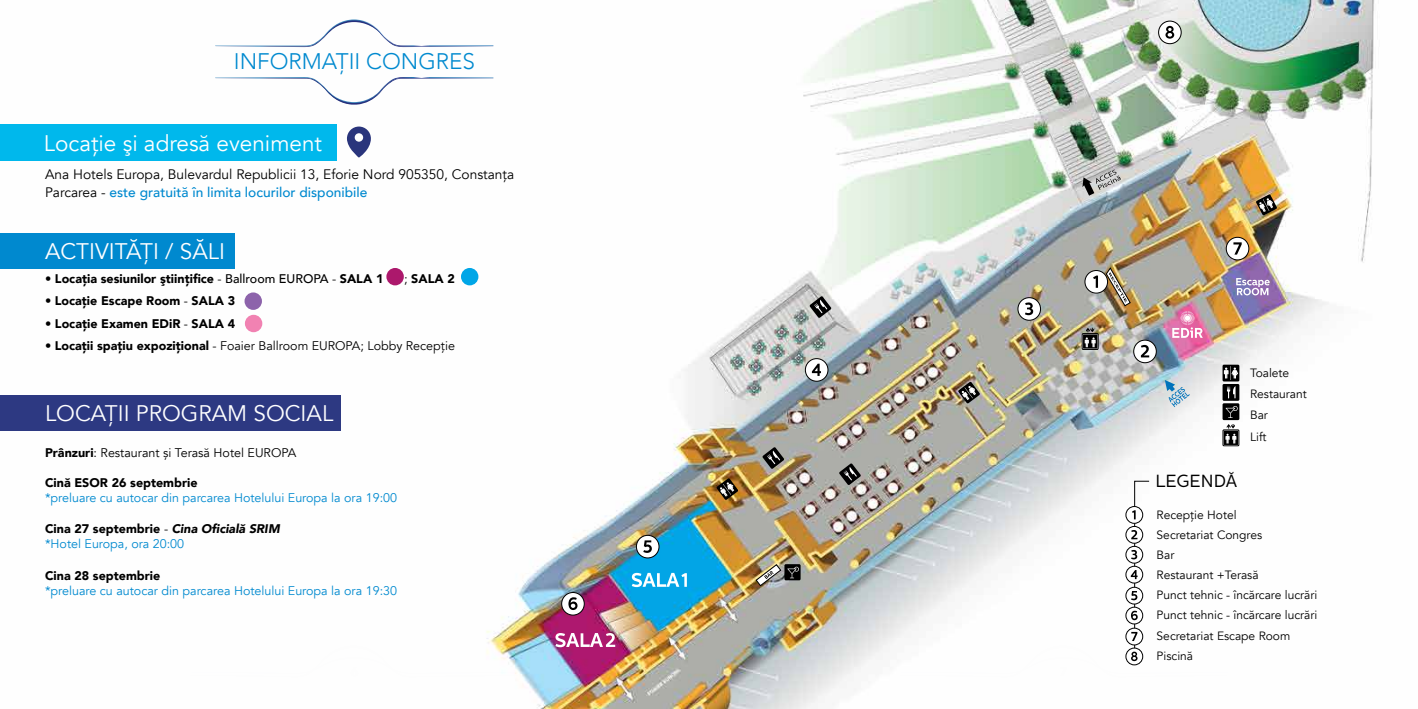
<style>
.page{position:relative;width:1418px;height:709px;background:#fff}
.page>*{position:absolute;margin:0;border:0;box-sizing:border-box;transform-origin:0 0}
.t1{font:22.5px "Avenir";color:#fff}
.t2{font:300 22.5px "Avenir";color:#0089cf}
.t3{font:17.5px "Centrale Sans";color:#000}
.t4{font:13.75px/17.5px "Avenir";color:#000}
.t5{font:12.5px/15px "Avenir";color:#0089cf}
.t6{font:900 12.5px "Avenir";color:#000}
.t7{font:12.5px "Avenir";color:#000}
.t8{font:12px/20px "Avenir";color:#000}
.s1{font-weight:500;color:#0089cf}
.s2{font-weight:400}
.s3{font-weight:500}
.s4{font-weight:900}
.s5{font-weight:900;color:#000}
.s6{color:#000}
.s7{font-weight:900;font-style:italic;color:#000}
</style>
<div class="page">
<img style="left:0;top:0;width:1375px;height:709px">
<svg style="left:900px;top:481px;width:327px;height:196px"></svg>
<div style="left:1222px;top:384px;width:17px;height:17px;background:#000"></div>
<svg style="left:1226px;top:386px;width:9px;height:12px"></svg>
<div style="left:1222px;top:403px;width:17px;height:17px;background:#000"></div>
<svg style="left:1225px;top:406px;width:12px;height:12px"></svg>
<svg style="left:1222px;top:365px;width:17px;height:16px"></svg>
<svg style="left:1223px;top:366px;width:15px;height:14px"></svg>
<svg style="left:1222px;top:429px;width:17px;height:17px"></svg>
<svg style="left:1223px;top:424px;width:15px;height:21px"></svg>
<svg style="left:1081px;top:333px;width:17px;height:17px"></svg>
<svg style="left:1082px;top:328px;width:15px;height:21px"></svg>
<svg style="left:555px;top:633px;width:60px;height:14px"></svg>
<svg style="left:631px;top:573px;width:56px;height:14px"></svg>
<svg style="left:1236px;top:278px;width:33px;height:17px"></svg>
<svg style="left:1106px;top:268px;width:24px;height:38px"></svg>
<svg style="left:756px;top:564px;width:25px;height:22px"></svg>
<svg style="left:1084px;top:270px;width:23px;height:23px"></svg>
<div style="left:1084px;top:270px;width:24px;height:23px;border:1px solid #000;border-radius:50%"></div>
<svg style="left:1093px;top:275px;width:4px;height:13px"></svg>
<svg style="left:1017px;top:298px;width:23px;height:22px"></svg>
<div style="left:1017px;top:297px;width:24px;height:24px;border:1px solid #000;border-radius:50%"></div>
<svg style="left:1024px;top:302px;width:9px;height:13px"></svg>
<svg style="left:805px;top:358px;width:23px;height:23px"></svg>
<div style="left:804px;top:358px;width:24px;height:24px;border:1px solid #000;border-radius:50%"></div>
<svg style="left:812px;top:364px;width:9px;height:12px"></svg>
<svg style="left:561px;top:592px;width:23px;height:23px"></svg>
<div style="left:561px;top:592px;width:24px;height:23px;border:1px solid #000;border-radius:50%"></div>
<svg style="left:568px;top:597px;width:9px;height:13px"></svg>
<div style="left:1226px;top:237px;width:22px;height:23px;background:#fff;border-radius:50%"></div>
<div style="left:1225px;top:237px;width:24px;height:23px;border:1px solid #000;border-radius:50%"></div>
<svg style="left:1233px;top:242px;width:8px;height:12px"></svg>
<svg style="left:1158px;top:21px;width:23px;height:23px"></svg>
<div style="left:1158px;top:21px;width:23px;height:23px;border:1px solid #000;border-radius:50%"></div>
<svg style="left:1165px;top:26px;width:9px;height:13px"></svg>
<svg style="left:1133px;top:340px;width:23px;height:23px"></svg>
<div style="left:1133px;top:339px;width:23px;height:24px;border:1px solid #000;border-radius:50%"></div>
<svg style="left:1140px;top:345px;width:9px;height:12px"></svg>
<div style="left:636px;top:535px;width:23px;height:23px;background:#fff;border-radius:50%"></div>
<div style="left:636px;top:535px;width:23px;height:23px;border:1px solid #000;border-radius:50%"></div>
<svg style="left:643px;top:540px;width:9px;height:13px"></svg>
<svg style="left:1164px;top:380px;width:25px;height:27px"></svg>
<svg style="left:839px;top:463px;width:22px;height:22px"></svg>
<svg style="left:809px;top:296px;width:22px;height:22px"></svg>
<svg style="left:762px;top:447px;width:22px;height:22px"></svg>
<div style="left:784px;top:564px;width:16px;height:16px;background:#000"></div>
<svg style="left:787px;top:566px;width:12px;height:12px"></svg>
<svg style="left:958px;top:382px;width:22px;height:21px"></svg>
<svg style="left:1255px;top:194px;width:22px;height:21px"></svg>
<svg style="left:716px;top:478px;width:22px;height:22px"></svg>
<svg style="left:1172px;top:311px;width:30px;height:27px"></svg>
<svg style="left:1082px;top:170px;width:39px;height:26px"></svg>
<div style="left:0;top:395px;width:340px;height:36px;background:#2d3982"></div>
<svg style="left:215px;top:77px;width:278px;height:28px"></svg>
<svg style="left:215px;top:19px;width:278px;height:28px"></svg>
<div style="left:0;top:124px;width:337px;height:36px;background:#00b8ec"></div>
<div style="left:0;top:233px;width:235px;height:35px;background:#0089cf"></div>
<div style="left:386px;top:268px;width:18px;height:17px;background:#ac186c;border-radius:50%"></div>
<svg style="left:347px;top:126px;width:24px;height:32px"></svg>
<div style="left:461px;top:268px;width:17px;height:17px;background:#00a6e7;border-radius:50%"></div>
<div style="left:245px;top:315px;width:17px;height:17px;background:#f182b2;border-radius:50%"></div>
<div style="left:244px;top:292px;width:18px;height:18px;background:#8d63ab;border-radius:50%"></div>
<h1 class="t2" style="left:234px;top:48px;width:243px">INFORMAŢII CONGRES</h1>
<h1 class="t1" style="left:44px;top:130px;width:279px">Locaţie şi adresă eveniment</h1>
<p class="t4" style="left:45px;top:166px;width:471px">Ana Hotels Europa, Bulevardul Republicii 13, Eforie Nord 905350, Constanţa<br>Parcarea - <span class="s1">este gratuită în limita locurilor disponibile</span></p>
<h1 class="t1" style="left:45px;top:238px;width:181px">ACTIVITĂŢI / SĂLI</h1>
<p class="t6" style="left:45px;top:267px;width:340px"><span class="s2">•</span> Locația sesiunilor ştiințifice <span class="s2">-</span> <span class="s3">Ballroom EUROPA</span> <span class="s2">-</span> SALA 1</p>
<p class="t6" style="left:404px;top:267px;width:52px"><span class="s2">;</span> SALA 2</p>
<p class="t6" style="left:45px;top:290px;width:192px"><span class="s2">•</span> Locație Escape Room <span class="s2">-</span> SALA 3</p>
<p class="t6" style="left:45px;top:312px;width:192px"><span class="s2">•</span> Locație Examen EDiR <span class="s2">-</span> SALA 4</p>
<p class="t7" style="left:45px;top:338px;width:411px">• <span class="s4">Locații spațiu expozițional</span> - Foaier Ballroom EUROPA; Lobby Recepţie</p>
<h1 class="t1" style="left:45px;top:400px;width:290px">LOCAȚII PROGRAM SOCIAL</h1>
<p class="t7" style="left:45px;top:445px;width:253px"><span class="s4">Prânzuri</span>: Restaurant și Terasă Hotel EUROPA</p>
<p class="t6" style="left:45px;top:472px;width:154px">Cină ESOR 26 septembrie</p>
<p class="t5" style="left:45px;top:490px;width:353px">*preluare cu autocar din parcarea Hotelului Europa la ora 19:00</p>
<p class="t5" style="left:45px;top:522px;width:236px"><span class="s5">Cina 27 septembrie</span> <span class="s6">-</span> <span class="s7">Cina Oficială SRIM </span>*Hotel Europa, ora 20:00</p>
<p class="t6" style="left:45px;top:564px;width:117px">Cina 28 septembrie</p>
<p class="t5" style="left:45px;top:583px;width:353px">*preluare cu autocar din parcarea Hotelului Europa la ora 19:30</p>
<p class="t8" style="left:1250px;top:362px;width:58px;line-height:21.2px">Toalete<br>Restaurant<br>Bar<br>Lift</p>
<h2 class="t3" style="left:1155px;top:471px;width:83px">LEGENDĂ</h2>
<p class="t8" style="left:1156px;top:505px;width:162px">Recepţie Hotel<br>Secretariat Congres<br>Bar<br>Restaurant +Terasă<br>Punct tehnic - încărcare lucrări<br>Punct tehnic - încărcare lucrări<br>Secretariat Escape Room<br>Piscină</p>
</div>
